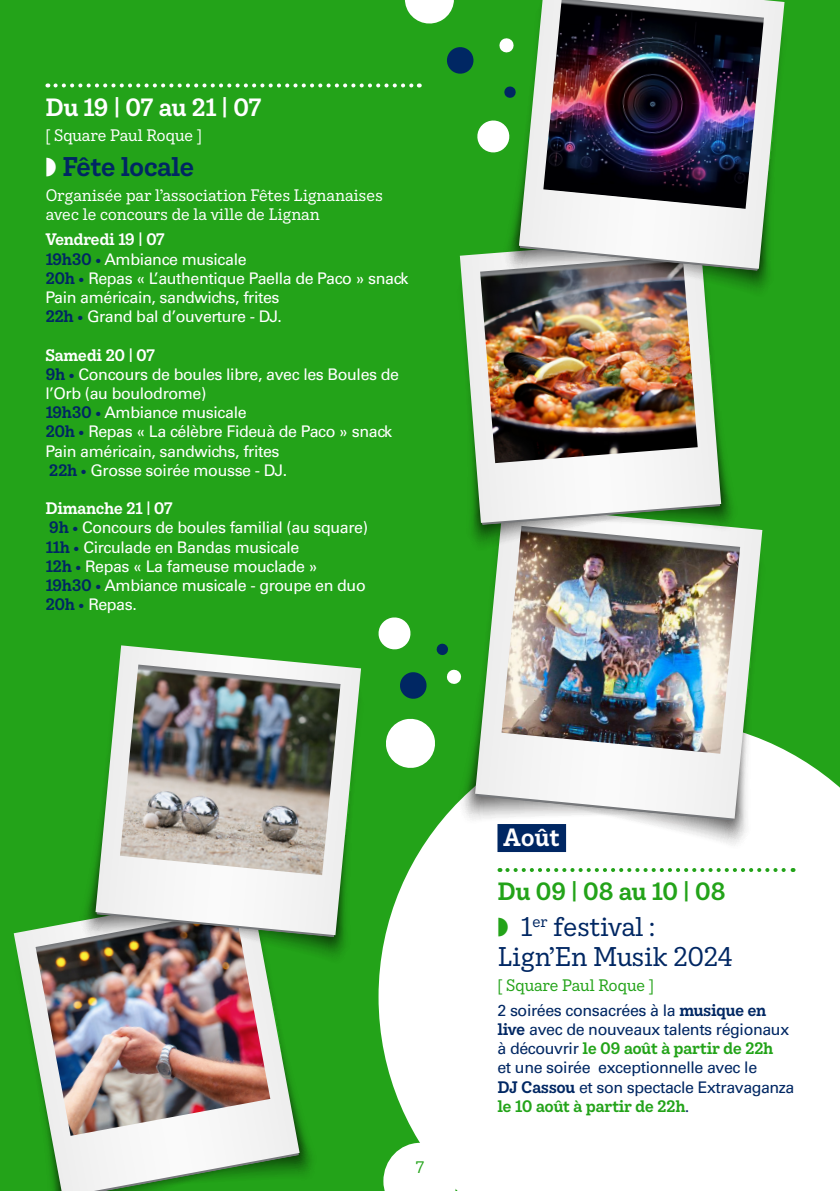
<style>
.page{position:relative;width:840px;height:1191px;background:#fff}
.page>*{position:absolute;margin:0;border:0;box-sizing:border-box;transform-origin:0 0}
.t1{font:26px/30px "Ivy Style TW";letter-spacing:-.03em;color:#002763}
.t2{font:600 26px "Ivy Style TW";letter-spacing:-.04em;color:#002763}
.PROG_Grand_DATE_HEURE{font:600 24px "Ivy Style TW";letter-spacing:-.055em;color:#fff}
.PROG_Grand_DATE_HEURE-2{font:600 24px "Ivy Style TW";letter-spacing:-.025em;color:#23a319}
.MOIS{font:600 24px "Ivy Style TW";color:#fff}
.Prog_Descriptif{font:16px/19.2px "Univers LT Std";letter-spacing:-.025em;color:#fff}
.Prog_Descriptif-2{font:16px/19.2px "Univers LT Std";letter-spacing:-.025em;color:#002763}
.PROG_LIEU_PRIX_ÂGE{font:16px/19.2px "Ivy Style TW";letter-spacing:-.025em;color:#fff}
.Prog_Descriptif-3{font:600 16px "Ivy Style TW";letter-spacing:-.025em;color:#fff}
.PROG_LIEU_PRIX_ÂGE_BLANC{font:16px "Ivy Style TW";letter-spacing:-.045em;color:#23a319}
.PROG_LIEU_PRIX_ÂGE_BLANC-2{font:16px "Ivy Style TW";letter-spacing:-.045em;color:#fff}
.s1{color:#fff}
.s2{font-family:"Ivy Style TW";font-weight:600;color:#002763}
.s3{color:#23a319}
.s4{font-family:"Ivy Style TW";font-weight:600}
.s5{font-family:"Ivy Style TW";font-weight:600;color:#23a319}
.s6{font-family:"Ivy Style TW"}
</style>
<div class="page">
<div style="left:0;top:0;width:839px;height:1191px;background:#23a319"></div>
<svg style="left:378px;top:741px;width:461px;height:450px;background:#eff8ee"></svg>
<svg style="left:565px;top:739px;width:202px;height:110px;background:#efefef"></svg>
<svg style="left:456px;top:676px;width:195px;height:147px"></svg>
<img style="left:475px;top:527px;width:287px;height:291px">
<svg style="left:55px;top:83px;width:364px;height:4px"></svg>
<svg style="left:299px;top:1116px;width:13px;height:59px"></svg>
<img style="left:14px;top:921px;width:285px;height:270px">
<svg style="left:649px;top:437px;width:89px;height:94px"></svg>
<svg style="left:471px;top:525px;width:174px;height:26px;background:#747e67"></svg>
<img style="left:459px;top:252px;width:261px;height:271px">
<div style="left:497px;top:824px;width:68px;height:28px;background:#002763"></div>
<svg style="left:507px;top:868px;width:286px;height:4px"></svg>
<svg style="left:400px;top:672px;width:27px;height:27px"></svg>
<svg style="left:447px;top:47px;width:27px;height:27px"></svg>
<svg style="left:383px;top:718px;width:54px;height:52px"></svg>
<svg style="left:404px;top:0;width:50px;height:24px"></svg>
<svg style="left:447px;top:669px;width:14px;height:15px"></svg>
<svg style="left:499px;top:41px;width:2px;height:9px"></svg>
<svg style="left:378px;top:617px;width:33px;height:33px"></svg>
<svg style="left:477px;top:120px;width:24px;height:33px"></svg>
<svg style="left:436px;top:643px;width:12px;height:12px"></svg>
<img style="left:172px;top:937px;width:174px;height:26px">
<svg style="left:78px;top:867px;width:181px;height:72px"></svg>
<img style="left:95px;top:645px;width:266px;height:290px">
<img style="left:595px;top:271px;width:175px;height:26px">
<svg style="left:501px;top:38px;width:181px;height:235px"></svg>
<img style="left:518px;top:0;width:266px;height:269px">
<svg style="left:383px;top:1142px;width:73px;height:49px;background:#e8f5e7"></svg>
<p class="PROG_Grand_DATE_HEURE" style="left:45px;top:88px;width:218px">Du 19 | 07 au 21 | 07</p>
<p class="PROG_LIEU_PRIX_ÂGE_BLANC-2" style="left:45px;top:123px;width:158px">[ Square Paul Roque ]</p>
<p class="t2" style="left:45px;top:147px;width:150px"><span class="s1">◗</span> Fête locale</p>
<p class="PROG_LIEU_PRIX_ÂGE" style="left:45px;top:185px;width:339px">Organisée par l’association Fêtes Lignanaises avec le concours de la ville de Lignan</p>
<p class="Prog_Descriptif-3" style="left:45px;top:227px;width:121px">Vendredi 19 | 07</p>
<p class="Prog_Descriptif" style="left:45px;top:249px;width:203px"><span class="s2">19h30 •</span> Ambiance musicale</p>
<p class="Prog_Descriptif" style="left:45px;top:268px;width:364px"><span class="s2">20h •</span> Repas « L’authentique Paella de Paco » snack<br>Pain américain, sandwichs, frites</p>
<p class="Prog_Descriptif" style="left:45px;top:307px;width:238px"><span class="s2">22h •</span> Grand bal d’ouverture - DJ.</p>
<p class="Prog_Descriptif-3" style="left:45px;top:342px;width:111px">Samedi 20 | 07</p>
<p class="Prog_Descriptif" style="left:45px;top:364px;width:355px"><span class="s2">9h •</span> Concours de boules libre, avec les Boules de l’Orb (au boulodrome)</p>
<p class="Prog_Descriptif" style="left:45px;top:403px;width:203px"><span class="s2">19h30 •</span> Ambiance musicale</p>
<p class="Prog_Descriptif" style="left:45px;top:422px;width:348px"><span class="s2">20h •</span> Repas « La célèbre Fideuà de Paco » snack<br>Pain américain, sandwichs, frites</p>
<p class="Prog_Descriptif" style="left:49px;top:460px;width:239px"><span class="s2">22h •</span> Grosse soirée mousse - DJ.</p>
<p class="Prog_Descriptif-3" style="left:45px;top:496px;width:129px">Dimanche 21 | 07</p>
<p class="Prog_Descriptif" style="left:49px;top:518px;width:320px"><span class="s2">9h •</span> Concours de boules familial (au square)</p>
<p class="Prog_Descriptif" style="left:45px;top:537px;width:255px"><span class="s2">11h •</span> Circulade en Bandas musicale</p>
<p class="Prog_Descriptif" style="left:45px;top:556px;width:273px"><span class="s2">12h •</span> Repas « La fameuse mouclade »</p>
<p class="Prog_Descriptif" style="left:45px;top:576px;width:322px"><span class="s2">19h30 •</span> Ambiance musicale - groupe en duo</p>
<p class="Prog_Descriptif" style="left:45px;top:595px;width:93px"><span class="s2">20h •</span> Repas.</p>
<p class="PROG_LIEU_PRIX_ÂGE_BLANC" style="left:415px;top:1155px;width:11px">7</p>
<p class="MOIS" style="left:503px;top:818px;width:58px">Août</p>
<p class="PROG_Grand_DATE_HEURE-2" style="left:497px;top:873px;width:230px">Du 09 | 08 au 10 | 08</p>
<p class="t1" style="left:497px;top:910px;width:237px"><span class="s3">◗</span> 1<sup>er</sup> festival :<br>Lign’En Musik 2024</p>
<p class="PROG_LIEU_PRIX_ÂGE_BLANC" style="left:497px;top:973px;width:158px">[ Square Paul Roque ]</p>
<p class="Prog_Descriptif-2" style="left:497px;top:1000px;width:293px">2 soirées consacrées à la <span class="s4">musique en live</span> avec de nouveaux talents régionaux à découvrir <span class="s5">le 09 août à partir de 22h</span></p>
<p class="Prog_Descriptif-2" style="left:497px;top:1058px;width:298px">et une soirée exceptionnelle avec le<br><span class="s4">DJ Cassou</span> et son spectacle Extravaganza <span class="s5">le 10 août à partir de 22h</span><span class="s6">.</span></p>
</div>
